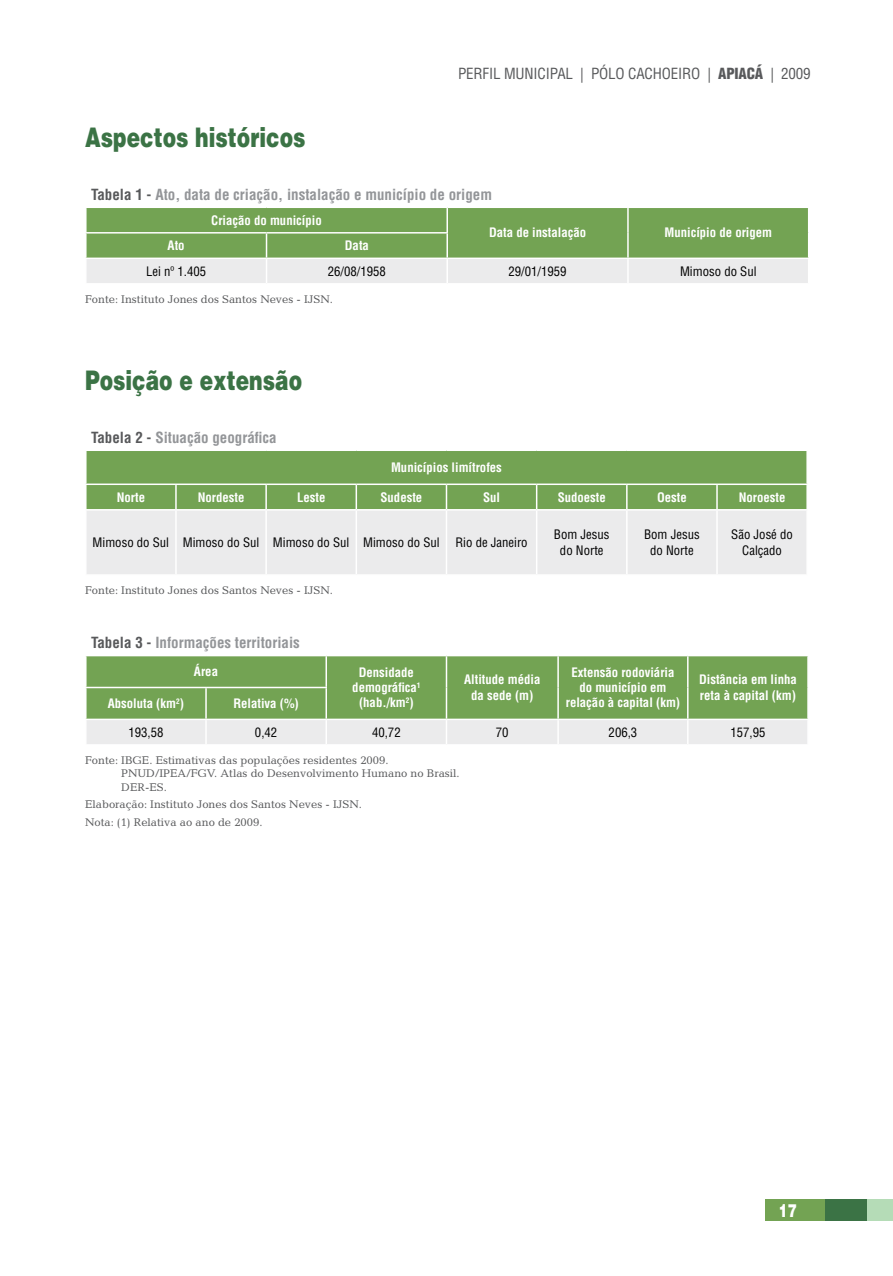
<style>
.page{position:relative;width:893px;height:1276px;background:#fff}
.page>*{position:absolute;margin:0;border:0;box-sizing:border-box;transform-origin:0 0}
.t1{font:900 27px "Helvetica LT Std";color:#3b7345;scale:.75 1}
.t2{font:900 18px "Helvetica LT Std";color:#fff;scale:.75 1}
.t3{font:700 condensed 15px "Helvetica LT Std";color:#939598}
.t4{font:condensed 15px "Helvetica LT Std";letter-spacing:-.01em;color:#58595b}
.t5{font:900 condensed 15px "Helvetica LT Std";color:#58595b}
.t6{font:700 condensed 12.75px/15.3px "Helvetica LT Std";color:#fff;text-align:center}
.t7{font:condensed 12.75px/15.3px "Helvetica LT Std";color:#000;text-align:center}
.t8{font:11.25px/13.5px "Candida Std";color:#58595b}
.s1{font-weight:400}
.s2{color:#58595b}
</style>
<div class="page">
<div style="left:766px;top:1199px;width:59px;height:21px;background:#73a353"></div>
<div style="left:825px;top:1199px;width:42px;height:21px;background:#3b7345"></div>
<div style="left:867px;top:1199px;width:26px;height:21px;background:#b5dcb7"></div>
<div style="left:87px;top:511px;width:719px;height:63px;background:#ebebec"></div>
<hr style="left:175px;top:510px;width:2px;height:64px;background:#fff">
<hr style="left:265px;top:510px;width:2px;height:64px;background:#fff">
<hr style="left:356px;top:510px;width:1px;height:64px;background:#fff">
<hr style="left:446px;top:510px;width:1px;height:64px;background:#fff">
<hr style="left:536px;top:510px;width:1px;height:64px;background:#fff">
<hr style="left:626px;top:510px;width:2px;height:64px;background:#fff">
<hr style="left:716px;top:510px;width:2px;height:64px;background:#fff">
<div style="left:86px;top:450px;width:721px;height:60px;background:#73a353"></div>
<hr style="left:627px;top:483px;width:90px;height:2px;background:#fff">
<hr style="left:626px;top:485px;width:2px;height:24px;background:#fff">
<hr style="left:717px;top:483px;width:91px;height:2px;background:#fff">
<hr style="left:716px;top:485px;width:2px;height:24px;background:#fff">
<hr style="left:806px;top:485px;width:2px;height:24px;background:#fff">
<hr style="left:356px;top:509px;width:90px;height:1px;background:#fff">
<hr style="left:446px;top:509px;width:91px;height:1px;background:#fff">
<hr style="left:537px;top:509px;width:90px;height:1px;background:#fff">
<hr style="left:627px;top:509px;width:90px;height:1px;background:#fff">
<hr style="left:717px;top:509px;width:91px;height:1px;background:#fff">
<svg style="left:86px;top:656px;width:721px;height:88px;background:#96b87f"></svg>
<hr style="left:557px;top:720px;width:2px;height:24px;background:#fff">
<hr style="left:687px;top:720px;width:2px;height:24px;background:#fff">
<hr style="left:206px;top:687px;width:121px;height:1px;background:#fff">
<hr style="left:205px;top:688px;width:2px;height:30px;background:#fff">
<hr style="left:206px;top:718px;width:120px;height:2px;background:#fff">
<hr style="left:325px;top:656px;width:2px;height:31px;background:#fff">
<hr style="left:325px;top:688px;width:2px;height:30px;background:#fff">
<hr style="left:326px;top:718px;width:120px;height:2px;background:#fff">
<hr style="left:446px;top:656px;width:1px;height:31px;background:#fff">
<hr style="left:557px;top:656px;width:2px;height:31px;background:#fff">
<hr style="left:687px;top:656px;width:2px;height:31px;background:#fff">
<hr style="left:446px;top:687px;width:1px;height:31px;background:#fff">
<hr style="left:557px;top:687px;width:2px;height:31px;background:#fff">
<hr style="left:687px;top:687px;width:2px;height:31px;background:#fff">
<hr style="left:446px;top:718px;width:112px;height:2px;background:#fff">
<hr style="left:558px;top:718px;width:130px;height:2px;background:#fff">
<hr style="left:688px;top:718px;width:121px;height:2px;background:#fff">
<svg style="left:86px;top:207px;width:723px;height:76px;background:#9fbe8b"></svg>
<h1 class="t1" style="left:85px;top:120px;width:296px">Aspectos históricos</h1>
<p class="t4" style="left:458px;top:64px;width:213px">PERFIL MUNICIPAL | pÓlo cachoeiro</p>
<p class="t5" style="left:707px;top:64px;width:28px"><span class="s1">|</span> Apiacá</p>
<p class="t4" style="left:770px;top:64px;width:42px">| 2009</p>
<p class="t3" style="left:91px;top:185px;width:402px"><span class="s2">Tabela 1 -</span> Ato, data de criação, instalação e município de origem</p>
<p class="t6" style="left:211px;top:212px;width:112px">Criação do município</p>
<p class="t6" style="left:489px;top:225px;width:99px">Data de instalação</p>
<p class="t6" style="left:664px;top:225px;width:109px">Município de origem</p>
<p class="t6" style="left:168px;top:238px;width:19px">Ato</p>
<p class="t6" style="left:345px;top:238px;width:26px">Data</p>
<p class="t7" style="left:146px;top:263px;width:62px">Lei nº 1.405</p>
<p class="t7" style="left:328px;top:263px;width:60px">26/08/1958</p>
<p class="t7" style="left:509px;top:263px;width:60px">29/01/1959</p>
<p class="t7" style="left:680px;top:263px;width:78px">Mimoso do Sul</p>
<p class="t8" style="left:85px;top:292px;width:249px">Fonte: Instituto Jones dos Santos Neves - IJSN.</p>
<h1 class="t1" style="left:85px;top:362px;width:291px">Posição e extensão</h1>
<p class="t3" style="left:91px;top:428px;width:187px"><span class="s2">Tabela 2 -</span> Situação geográfica</p>
<p class="t6" style="left:391px;top:459px;width:112px">Municípios limítrofes</p>
<p class="t6" style="left:117px;top:489px;width:30px">Norte</p>
<p class="t6" style="left:198px;top:489px;width:48px">Nordeste</p>
<p class="t6" style="left:297px;top:489px;width:30px">Leste</p>
<p class="t6" style="left:380px;top:489px;width:43px">Sudeste</p>
<p class="t6" style="left:483px;top:489px;width:19px">Sul</p>
<p class="t6" style="left:558px;top:489px;width:50px">Sudoeste</p>
<p class="t6" style="left:657px;top:489px;width:31px">Oeste</p>
<p class="t6" style="left:739px;top:489px;width:48px">Noroeste</p>
<p class="t7" style="left:93px;top:534px;width:437px">Mimoso do Sul Mimoso do Sul Mimoso do Sul Mimoso do Sul Rio de Janeiro</p>
<p class="t7" style="left:554px;top:527px;width:57px">Bom Jesus do Norte</p>
<p class="t7" style="left:644px;top:527px;width:57px">Bom Jesus do Norte</p>
<p class="t7" style="left:731px;top:527px;width:63px">São José do<br>Calçado</p>
<p class="t8" style="left:85px;top:583px;width:249px">Fonte: Instituto Jones dos Santos Neves - IJSN.</p>
<p class="t3" style="left:91px;top:633px;width:210px"><span class="s2">Tabela 3 -</span> Informações territoriais</p>
<p class="t6" style="left:194px;top:664px;width:26px">Área</p>
<p class="t6" style="left:352px;top:664px;width:70px">Densidade demográfica<sup>1 </sup>(hab./km<sup>2</sup>)</p>
<p class="t6" style="left:464px;top:672px;width:78px">Altitude média da sede (m)</p>
<p class="t6" style="left:566px;top:664px;width:116px">Extensão rodoviária do município em relação à capital (km)</p>
<p class="t6" style="left:699px;top:672px;width:99px;text-align:left">Distância em linha reta à capital (km)</p>
<p class="t6" style="left:108px;top:695px;width:78px">Absoluta (km<sup>2</sup>)</p>
<p class="t6" style="left:233px;top:695px;width:67px">Relativa (%)</p>
<p class="t7" style="left:128px;top:724px;width:37px">193,58</p>
<p class="t7" style="left:255px;top:724px;width:24px">0,42</p>
<p class="t7" style="left:372px;top:724px;width:30px">40,72</p>
<p class="t7" style="left:496px;top:724px;width:14px">70</p>
<p class="t7" style="left:609px;top:724px;width:30px">206,3</p>
<p class="t7" style="left:730px;top:724px;width:37px">157,95</p>
<p class="t8" style="left:121px;top:753px;width:340px;text-indent:-36px">Fonte: IBGE. Estimativas das populações residentes 2009.<br>PNUD/IPEA/FGV. Atlas do Desenvolvimento Humano no Brasil.<br>DER-ES.</p>
<p class="t8" style="left:85px;top:796px;width:278px;line-height:17.7px">Elaboração: Instituto Jones dos Santos Neves - IJSN.<br>Nota: (1) Relativa ao ano de 2009.</p>
<h2 class="t2" style="left:779px;top:1199px;width:26px">17</h2>
</div>
